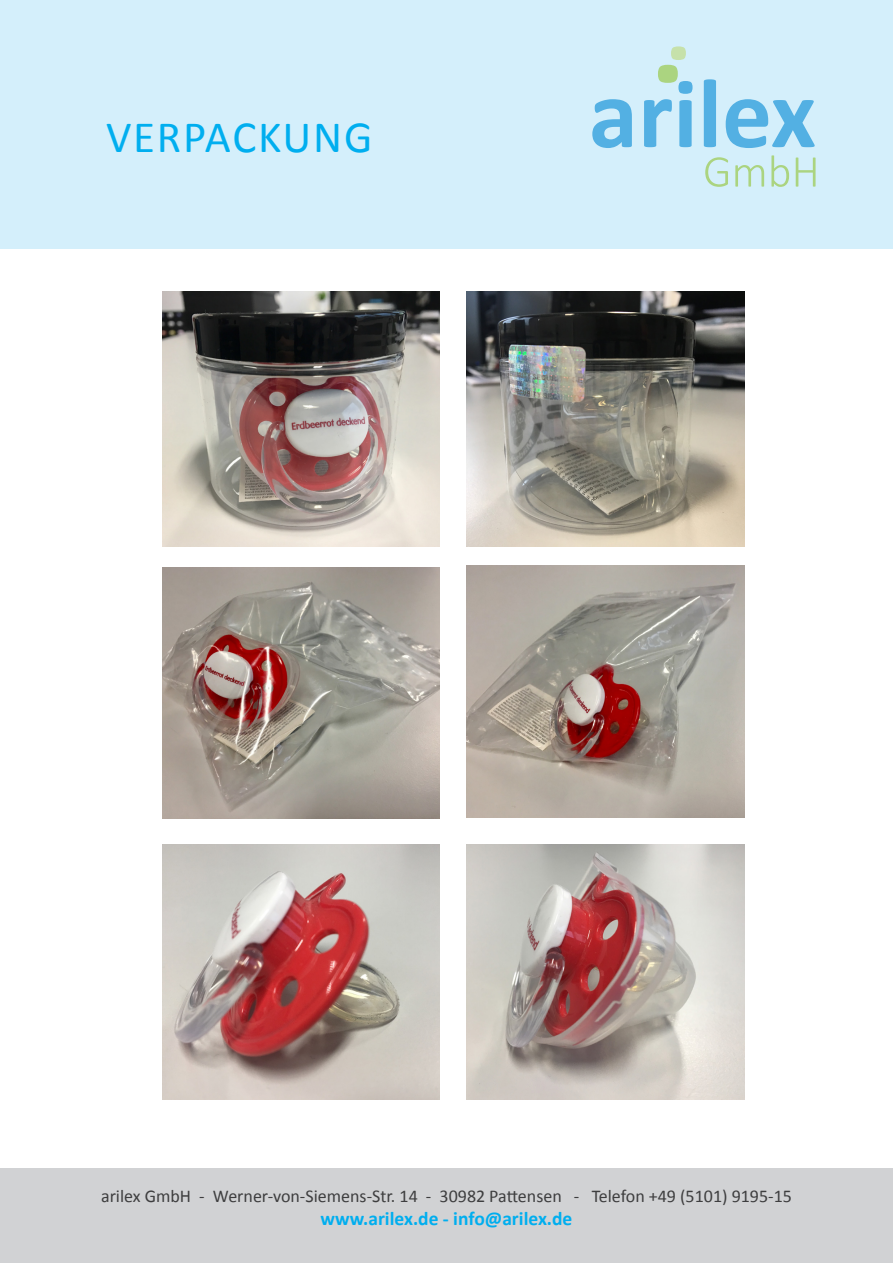
<style>
.page{position:relative;width:893px;height:1263px;background:#fff}
.page>*{position:absolute;margin:0;border:0;box-sizing:border-box;transform-origin:0 0}
.t1{font:45px "Calibri";letter-spacing:.04em;color:#00aeef}
.t2{font:700 19.5px "Calibri";color:#00aeef}
.t3{font:18px "Calibri";color:#3e3e3f}
</style>
<div class="page">
<div style="left:0;top:0;width:893px;height:249px;background:#d4effb"></div>
<svg style="left:592px;top:99px;width:40px;height:49px"></svg>
<svg style="left:704px;top:79px;width:12px;height:68px"></svg>
<svg style="left:726px;top:99px;width:89px;height:49px"></svg>
<svg style="left:705px;top:157px;width:23px;height:30px"></svg>
<svg style="left:735px;top:165px;width:29px;height:22px"></svg>
<svg style="left:771px;top:155px;width:18px;height:32px"></svg>
<svg style="left:796px;top:157px;width:19px;height:30px"></svg>
<svg style="left:644px;top:47px;width:48px;height:100px"></svg>
<div style="left:0;top:1168px;width:893px;height:95px;background:#d1d2d4"></div>
<img style="left:162px;top:291px;width:278px;height:255px">
<img style="left:467px;top:291px;width:277px;height:255px">
<img style="left:162px;top:568px;width:278px;height:251px">
<img style="left:467px;top:844px;width:277px;height:255px">
<img style="left:162px;top:844px;width:278px;height:255px">
<img style="left:467px;top:566px;width:277px;height:251px">
<h1 class="t1" style="left:106px;top:108px;width:268px">VERPACKUNG</h1>
<p class="t3" style="left:101px;top:1184px;width:692px">arilex GmbH - Werner-von-Siemens-Str. 14 - 30982 Pattensen - Telefon +49 (5101) 9195-15</p>
<p class="t2" style="left:321px;top:1206px;width:253px">www.arilex.de - info@arilex.de</p>
</div>
